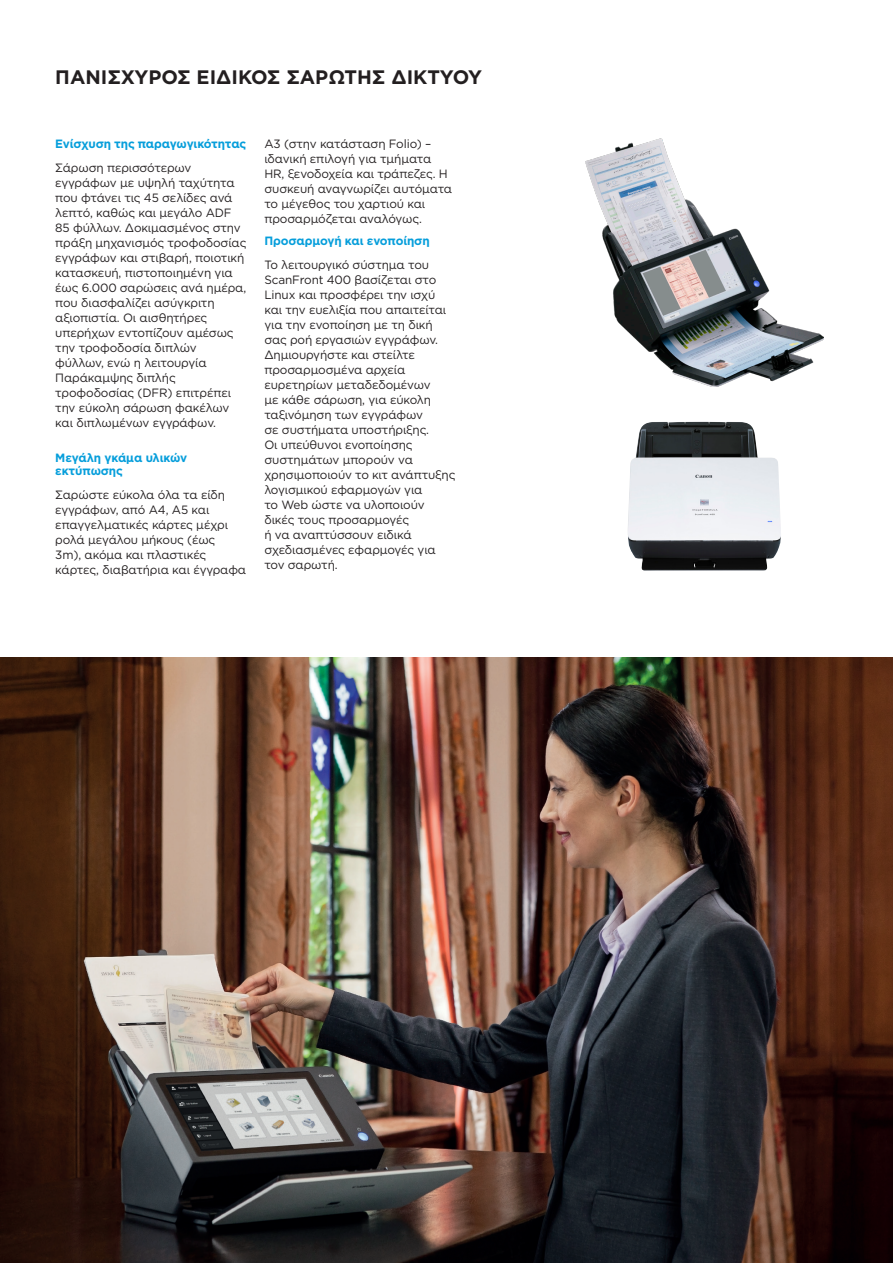
<style>
.page{position:relative;width:893px;height:1263px;background:#fff}
.page>*{position:absolute;margin:0;border:0;box-sizing:border-box;transform-origin:0 0}
.HEADER_B{font:700 19.5px "Gotham";color:#231f20}
.SUBHEAD{font:12px/15px "Gotham";letter-spacing:-.015em;color:#231f20}
.SUBHEAD-2{font:700 12px/13.5px "Gotham";letter-spacing:-.01em;color:#069edb}
</style>
<div class="page">
<img style="left:628px;top:422px;width:153px;height:148px">
<img style="left:585px;top:139px;width:238px;height:247px">
<img style="left:0;top:658px;width:893px;height:605px">
<p class="HEADER_B" style="left:55px;top:65px;width:400px">ΠΑΝΙΣΧΥΡΟΣ ΕΙΔΙΚΟΣ ΣΑΡΩΤΗ Σ ΔΙΚΤΥΟΥ</p>
<p class="SUBHEAD-2" style="left:55px;top:137px;width:193px">Ενίσχυση της παραγωγικότητας</p>
<p class="SUBHEAD" style="left:55px;top:160px;width:193px">Σάρωση περισσότερων εγγράφων με υψηλή ταχύτητα που φτάνει τις 45 σελίδες ανά λεπτό, καθώς και μεγάλο ADF<br>85 φύλλων. Δοκιμασμένος στην πράξη μηχανισμός τροφοδοσίας εγγράφων και στιβαρή, ποιοτική κατασκευή, πιστοποιημένη για έως 6.000 σαρώσεις ανά ημέρα, που διασφαλίζει ασύγκριτη αξιοπιστία. Οι αισθητήρες υπερήχων εντοπίζουν αμέσως την τροφοδοσία διπλών φύλλων, ενώ η λειτουργία<br>Παράκαμψης διπλής τροφοδοσίας (DFR) επιτρέπει την εύκολη σάρωση φακέλων και διπλωμένων εγγράφων.</p>
<p class="SUBHEAD-2" style="left:55px;top:450px;width:133px">Μεγάλη γκάμα υλικών εκτύπωσης</p>
<p class="SUBHEAD" style="left:55px;top:486px;width:192px">Σαρώστε εύκολα όλα τα είδη εγγράφων, από A4, A5 και επαγγελματικές κάρτες μέχρι ρολά μεγάλου μήκους (έως<br>3m), ακόμα και πλαστικές κάρτες, διαβατήρια και έγγραφα</p>
<p class="SUBHEAD" style="left:264px;top:136px;width:189px">A3 (στην κατάσταση Folio) – ιδανική επιλογή για τμήματα<br>HR, ξενοδοχεία και τράπεζες. Η συσκευή αναγνωρίζει αυτόματα το μέγεθος του χαρτιού και προσαρμόζεται αναλόγως.</p>
<p class="SUBHEAD-2" style="left:264px;top:234px;width:167px">Προσαρμογή και ενοποίηση</p>
<p class="SUBHEAD" style="left:264px;top:257px;width:193px">Το λειτουργικό σύστημα του<br>ScanFront 400 βασίζεται στο<br>Linux και προσφέρει την ισχύ και την ευελιξία που απαιτείται για την ενοποίηση με τη δική σας ροή εργασιών εγγράφων.<br>Δημιουργήστε και στείλτε προσαρμοσμένα αρχεία ευρετηρίων μεταδεδομένων<br>με κάθε σάρωση, για εύκολη ταξινόμηση των εγγράφων<br>σε συστήματα υποστήριξης.<br>Οι υπεύθυνοι ενοποίησης συστημάτων μπορούν να χρησιμοποιούν το κιτ ανάπτυξης λογισμικού εφαρμογών για<br>το Web ώστε να υλοποιούν δικές τους προσαρμογές<br>ή να αναπτύσσουν ειδικά σχεδιασμένες εφαρμογές για τον σαρωτή.</p>
</div>
